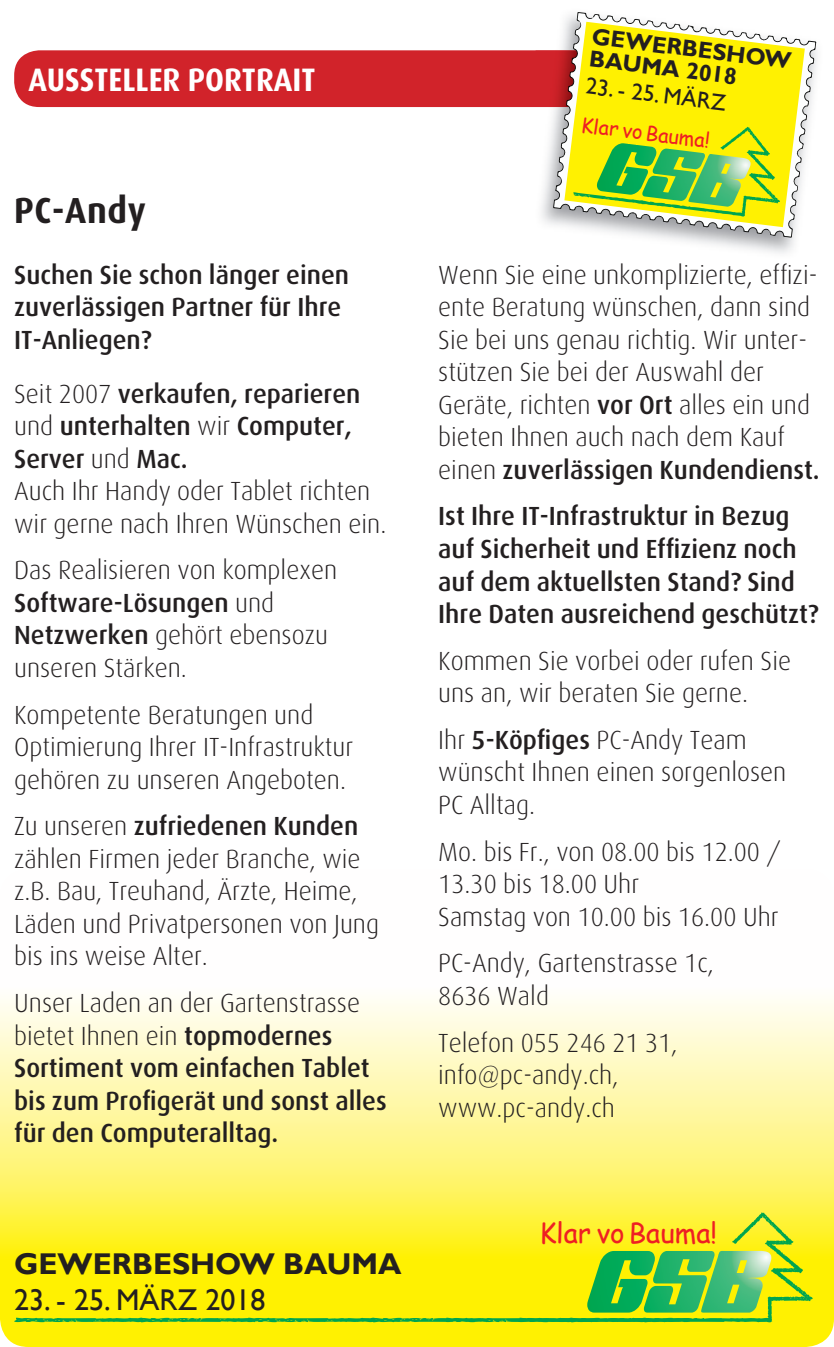
<style>
.page{position:relative;width:834px;height:1347px;background:#fff}
.page>*{position:absolute;margin:0;border:0;box-sizing:border-box;transform-origin:0 0}
.t1{font:700 36.25px "Dax";letter-spacing:.02em;color:#231f20;scale:.95 1}
.t2{font:700 32.5px "Dax";color:#fff;scale:.93 1}
.t3{font:700 30px "Gill Sans";color:#231f20}
.t4{font:30px "Gill Sans";color:#231f20}
.t5{font:27.75px "Comic Sans MS";color:#ee1f23}
.t6{font:300 26.25px/32.5px "Dax";color:#231f20}
.t7{font:500 26.25px/32.5px "Dax";color:#231f20}
.t8{font:700 23px/22.2px "Gill Sans";color:#231f20}
.t9{font:23px "Gill Sans";color:#231f20}
.t10{font:20px "Comic Sans MS";color:#ee1f23}
.s1{font-weight:500}
.s2{font-weight:300}
</style>
<div class="page">
<svg style="left:0;top:999px;width:833px;height:347px;background:#fef791"></svg>
<svg style="left:14px;top:1212px;width:798px;height:110px;background:#f2ed15"></svg>
<img style="left:587px;top:1250px;width:184px;height:62px">
<div style="left:14px;top:50px;width:611px;height:57px;background:#d1232a;border-radius:25px"></div>
<svg style="left:553px;top:12px;width:263px;height:226px"></svg>
<img style="left:596px;top:143px;width:131px;height:64px">
<p class="t2" style="left:28px;top:62px;width:310px">AUSSTELLER PORTRAIT</p>
<h1 class="t1" style="left:14px;top:190px;width:140px">PC-Andy</h1>
<p class="t7" style="left:14px;top:259px;width:336px">Suchen Sie schon länger einen zuverlässigen Partner für Ihre<br>IT-Anliegen?</p>
<p class="t6" style="left:14px;top:377px;width:374px">Seit 2007 <span class="s1">verkaufen, reparieren </span>und <span class="s1">unterhalten</span> wir <span class="s1">Computer,<br>Server</span> und <span class="s1">Mac.<br></span>Auch Ihr Handy oder Tablet richten wir gerne nach Ihren Wünschen ein.</p>
<p class="t6" style="left:14px;top:554px;width:324px">Das Realisieren von komplexen<br><span class="s1">Software-Lösungen</span> und<br><span class="s1">Netzwerken</span> gehört ebensozu unseren Stärken.</p>
<p class="t6" style="left:14px;top:698px;width:340px">Kompetente Beratungen und<br>Optimierung Ihrer IT-Infrastruktur gehören zu unseren Angeboten.</p>
<p class="t6" style="left:14px;top:810px;width:366px">Zu unseren <span class="s1">zufriedenen Kunden </span>zählen Firmen jeder Branche, wie z.B. Bau, Treuhand, Ärzte, Heime,<br>Läden und Privatpersonen von Jung bis ins weise Alter.</p>
<p class="t7" style="left:14px;top:986px;width:374px"><span class="s2">Unser Laden an der Gartenstrasse bietet Ihnen ein</span> topmodernes<br>Sortiment vom einfachen Tablet bis zum Profigerät und sonst alles für den Computeralltag.</p>
<p class="t3" style="left:14px;top:1245px;width:389px">GEWERBESHOW BAUMA</p>
<p class="t4" style="left:14px;top:1282px;width:253px">23. - 25. MÄRZ 2018</p>
<p class="t8" style="left:593px;top:26px;width:202px;rotate:7deg">GEWERBESHOW<br>BAUMA 2018</p>
<p class="t10" style="left:583px;top:110px;width:131px;rotate:7deg">Klar vo Bauma!</p>
<p class="t9" style="left:587px;top:72px;width:142px;rotate:7deg">23. - 25. MÄRZ</p>
<p class="t6" style="left:438px;top:259px;width:383px">Wenn Sie eine unkomplizierte, effizi&shy;ente Beratung wünschen, dann sind Sie bei uns genau richtig. Wir unter&shy;stützen Sie bei der Auswahl der Geräte, richten <span class="s1">vor Ort</span> alles ein und bieten Ihnen auch nach dem Kauf einen <span class="s1">zuverlässigen Kundendienst.</span></p>
<p class="t7" style="left:438px;top:500px;width:382px">Ist Ihre IT-Infrastruktur in Bezug auf Sicherheit und Effizienz noch auf dem aktuellsten Stand? Sind Ihre Daten ausreichend geschützt?</p>
<p class="t6" style="left:438px;top:644px;width:354px">Kommen Sie vorbei oder rufen Sie uns an, wir beraten Sie gerne.</p>
<p class="t6" style="left:438px;top:724px;width:349px">Ihr <span class="s1">5-Köpfiges</span> PC-Andy Team wünscht Ihnen einen sorgenlosen<br>PC Alltag.</p>
<p class="t6" style="left:438px;top:835px;width:344px">Mo. bis Fr., von 08.00 bis 12.00 /<br>13.30 bis 18.00 Uhr<br>Samstag von 10.00 bis 16.00 Uhr</p>
<p class="t6" style="left:438px;top:947px;width:277px">PC-Andy, Gartenstrasse 1c,<br>8636 Wald</p>
<p class="t6" style="left:438px;top:1026px;width:241px">Telefon 055 246 21 31, info@pc-andy.ch, www.pc-andy.ch</p>
<p class="t5" style="left:539px;top:1212px;width:179px">Klar vo Bauma!</p>
</div>
